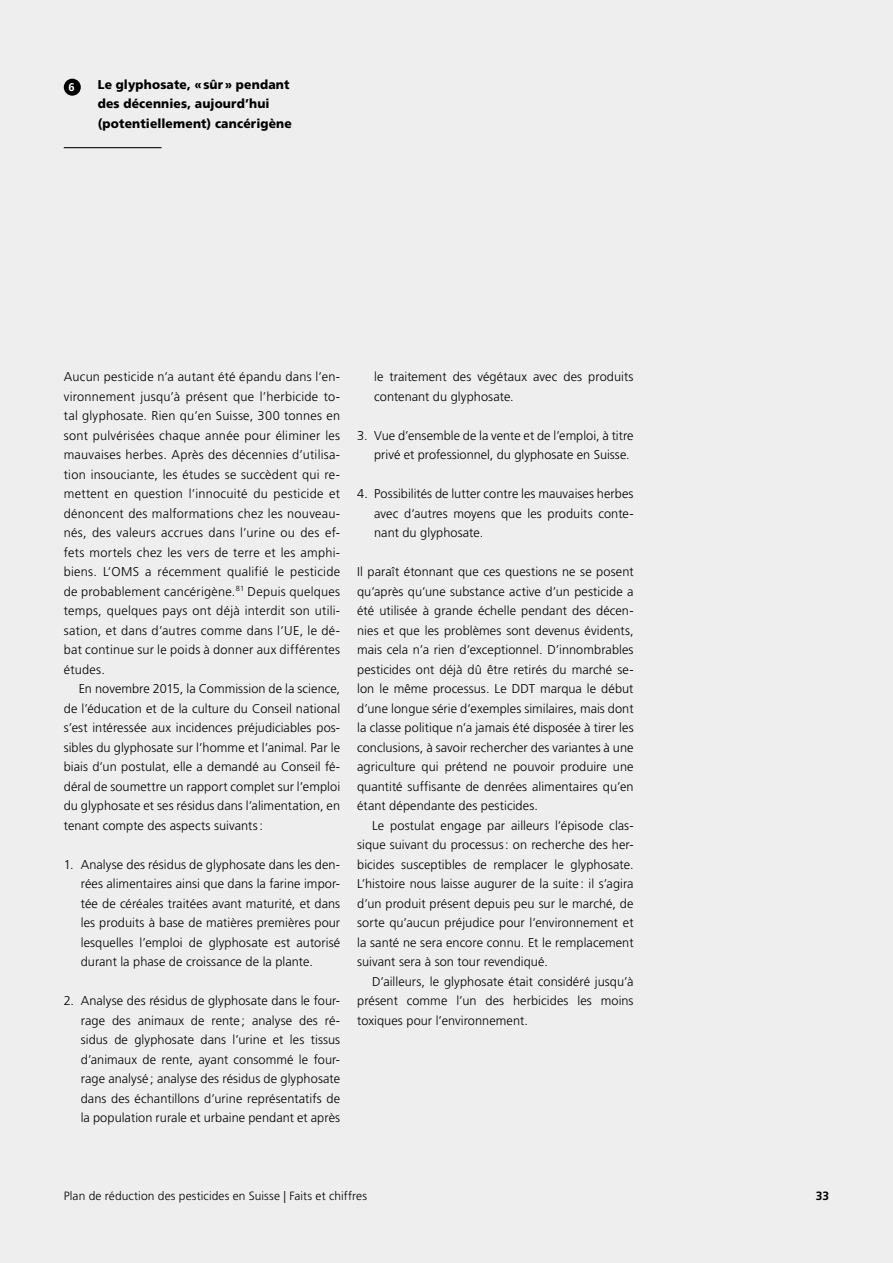
<style>
.page{position:relative;width:893px;height:1263px;background:#efeeee}
.page>*{position:absolute;margin:0;border:0;box-sizing:border-box;transform-origin:0 0}
.t1{font:300 12.75px/19.5px "Frutiger";letter-spacing:.005em;color:#000;text-align:justify}
.t2{font:900 12.75px/19.5px "Frutiger";letter-spacing:.015em;color:#000;scale:.95 1}
.t3{font:300 12px "Frutiger";letter-spacing:.005em;color:#000}
.t4{font:700 12px "Frutiger";color:#000}
.t5{font:700 11.25px "Frutiger";color:#fff}
</style>
<div class="page">
<hr style="left:64px;top:147px;width:98px;height:1px;background:#000">
<div style="left:64px;top:79px;width:17px;height:17px;background:#000;border-radius:50%"></div>
<p class="t5" style="left:69px;top:80px;width:8px">6</p>
<p class="t2" style="left:98px;top:74px;width:206px">Le glyphosate, «sûr» pendant des décennies, aujourd’hui (potentiellement) cancérigène</p>
<p class="t1" style="left:64px;top:367px;width:278px">Aucun pesticide n’a autant été épandu dans l’en&shy;vironnement jusqu’à présent que l’herbicide to&shy;tal glyphosate. Rien qu’en Suisse, 300 tonnes en sont pulvérisées chaque année pour éliminer les mauvaises herbes. Après des décennies d’utilisa&shy;tion insouciante, les études se succèdent qui re&shy;mettent en question l’innocuité du pesticide et dénoncent des malformations chez les nouveau&shy;nés, des valeurs accrues dans l’urine ou des ef&shy;fets mortels chez les vers de terre et les amphi&shy;biens. L’OMS a récemment qualifié le pesticide de probablement cancérigène.<sup>81</sup> Depuis quelques temps, quelques pays ont déjà interdit son utili&shy;sation, et dans d’autres comme dans l’UE, le dé&shy;bat continue sur le poids à donner aux différentes études.</p>
<p class="t1" style="left:64px;top:679px;width:278px;text-indent:15px">En novembre 2015, la Commission de la science, de l’éducation et de la culture du Conseil national s’est intéressée aux incidences préjudiciables pos&shy;sibles du glyphosate sur l’homme et l’animal. Par le biais d’un postulat, elle a demandé au Conseil fé&shy;déral de soumettre un rapport complet sur l’emploi du glyphosate et ses résidus dans l’alimentation, en tenant compte des aspects suivants:</p>
<p class="t1" style="left:81px;top:855px;width:261px;text-indent:-17px">1. Analyse des résidus de glyphosate dans les den&shy;rées alimentaires ainsi que dans la farine impor&shy;tée de céréales traitées avant maturité, et dans les produits à base de matières premières pour lesquelles l’emploi de glyphosate est autorisé durant la phase de croissance de la plante.</p>
<p class="t1" style="left:81px;top:991px;width:261px;text-indent:-17px">2. Analyse des résidus de glyphosate dans le four&shy;rage des animaux de rente ; analyse des ré&shy;sidus de glyphosate dans l’urine et les tissus d’animaux de rente, ayant consommé le four&shy;rage analysé ; analyse des résidus de glyphosate dans des échantillons d’urine représentatifs de la population rurale et urbaine pendant et après</p>
<p class="t1" style="left:374px;top:367px;width:261px">le traitement des végétaux avec des produits contenant du glyphosate.</p>
<p class="t1" style="left:374px;top:426px;width:261px;text-indent:-17px">3. Vue d’ensemble de la vente et de l’emploi, à titre privé et professionnel, du glyphosate en Suisse.</p>
<p class="t1" style="left:374px;top:484px;width:261px;text-indent:-17px">4. Possibilités de lutter contre les mauvaises herbes avec d’autres moyens que les produits conte&shy;nant du glyphosate.</p>
<p class="t1" style="left:357px;top:562px;width:278px">Il paraît étonnant que ces questions ne se posent qu’après qu’une substance active d’un pesticide a été utilisée à grande échelle pendant des décen&shy;nies et que les problèmes sont devenus évidents, mais cela n’a rien d’exceptionnel. D’innombrables pesticides ont déjà dû être retirés du marché se&shy;lon le même processus. Le DDT marqua le début d’une longue série d’exemples similaires, mais dont la classe politique n’a jamais été disposée à tirer les conclusions, à savoir rechercher des variantes à une agriculture qui prétend ne pouvoir produire une quantité suffisante de denrées alimentaires qu’en étant dépendante des pesticides.</p>
<p class="t1" style="left:357px;top:816px;width:278px;text-indent:15px">Le postulat engage par ailleurs l’épisode clas&shy;sique suivant du processus: on recherche des her&shy;bicides susceptibles de remplacer le glyphosate.<br>L’histoire nous laisse augurer de la suite : il s’agira d’un produit présent depuis peu sur le marché, de sorte qu’aucun préjudice pour l’environnement et la santé ne sera encore connu. Et le remplacement suivant sera à son tour revendiqué.</p>
<p class="t1" style="left:357px;top:972px;width:278px;text-indent:15px">D’ailleurs, le glyphosate était considéré jusqu’à présent comme l’un des herbicides les moins toxiques pour l’environnement.</p>
<p class="t3" style="left:64px;top:1189px;width:305px">Plan de réduction des pesticides en Suisse | Faits et chiffres</p>
<p class="t4" style="left:816px;top:1188px;width:15px">33</p>
</div>
